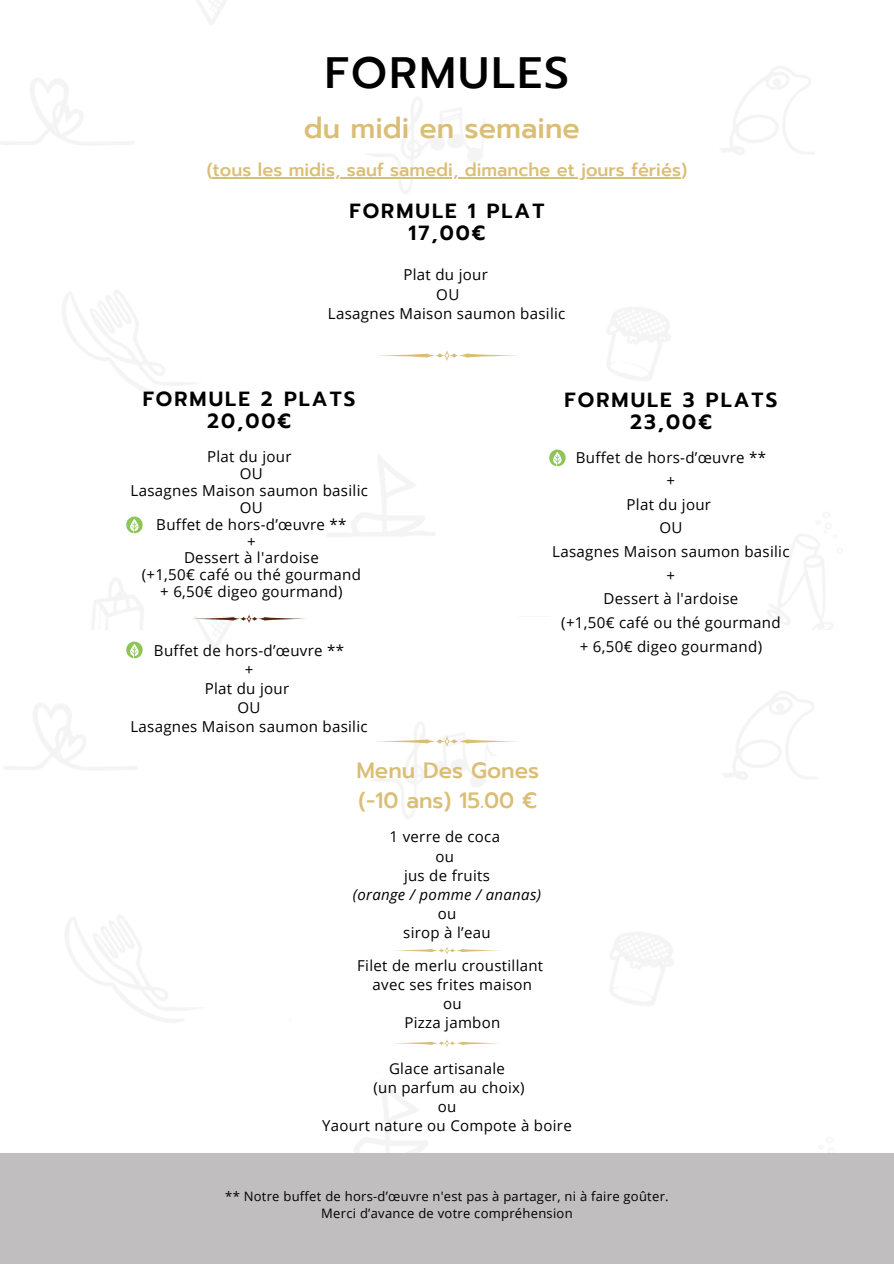
<style>
.page{position:relative;width:894px;height:1264px;background:#fff}
.page>*{position:absolute;margin:0;border:0;box-sizing:border-box;transform-origin:0 0}
.t1{font:500 43.8px "Prompt";letter-spacing:.05em;color:#000}
.t2{font:500 28.5px "Prompt";color:#dbbe75}
.t3{font:500 22.05px/30.2px "Prompt";color:#dbbe75}
.t4{font:600 20.4px/22px "Prompt";letter-spacing:.1em;color:#000;text-align:center}
.t5{font:500 18px "Prompt";color:#dbbe75}
.t6{font:15.15px/19.2px "Open Sans";letter-spacing:.02em;color:#000;text-align:center}
.t7{font:15px/19.2px "Open Sans";letter-spacing:.02em;color:#000;text-align:center}
.t8{font:13.05px "Open Sans";letter-spacing:.02em;color:#000}
.s1{font-style:italic}
</style>
<div class="page">
<svg style="left:392px;top:946px;width:110px;height:8px"></svg>
<svg style="left:392px;top:1039px;width:110px;height:7px"></svg>
<div style="left:0;top:1152px;width:893px;height:111px;background:#c0bebf"></div>
<svg style="left:192px;top:614px;width:114px;height:9px"></svg>
<hr style="left:213px;top:177px;width:467px;height:1px;background:#dbbe75">
<svg style="left:375px;top:350px;width:144px;height:11px"></svg>
<svg style="left:375px;top:736px;width:144px;height:11px"></svg>
<img style="left:549px;top:449px;width:16px;height:17px">
<img style="left:127px;top:641px;width:16px;height:17px">
<img style="left:127px;top:516px;width:16px;height:17px">
<h6 class="t1" style="left:325px;top:40px;width:245px">FORMULES</h6>
<h6 class="t2" style="left:304px;top:107px;width:277px">du midi en semaine</h6>
<p class="t5" style="left:207px;top:156px;width:481px">(tous les midis, sauf samedi, dimanche et jours fériés)</p>
<p class="t4" style="left:349px;top:201px;width:196px">FORMULE 1 PLAT<br>17,00€</p>
<h6 class="t6" style="left:328px;top:265px;width:239px">Plat du jour<br>OU<br>Lasagnes Maison saumon basilic</h6>
<h6 class="t4" style="left:143px;top:388px;width:214px">FORMULE 2 PLATS<br>20,00€</h6>
<h3 class="t7" style="left:131px;top:448px;width:239px;line-height:17px">Plat du jour<br>OU<br>Lasagnes Maison saumon basilic<br>OU<br>Buffet de hors-d’œuvre **<br>+<br>Dessert à l'ardoise<br>(+1,50€ café ou thé gourmand<br>+ 6,50€ digeo gourmand)</h3>
<h3 class="t7" style="left:130px;top:640px;width:239px">Buffet de hors-d’œuvre **<br>+<br>Plat du jour<br>OU<br>Lasagnes Maison saumon basilic</h3>
<p class="t4" style="left:564px;top:389px;width:214px">FORMULE 3 PLATS<br>23,00€</p>
<p class="t7" style="left:552px;top:445px;width:239px;line-height:23.7px">Buffet de hors-d’œuvre **<br>+<br>Plat du jour<br>OU<br>Lasagnes Maison saumon basilic +<br>Dessert à l'ardoise<br>(+1,50€ café ou thé gourmand<br>+ 6,50€ digeo gourmand)</p>
<p class="t3" style="left:356px;top:755px;width:184px">Menu Des Gones (-10 ans) 15.00 €</p>
<p class="t7" style="left:353px;top:827px;width:190px">1 verre de coca<br>ou<br>jus de fruits<br><span class="s1">(orange / pomme / ananas) </span>ou<br>sirop à l’eau</p>
<h1 class="t7" style="left:357px;top:955px;width:187px">Filet de merlu croustillant avec ses frites maison<br>ou<br>Pizza jambon</h1>
<h2 class="t7" style="left:322px;top:1058px;width:251px">Glace artisanale<br>(un parfum au choix)<br>ou<br>Yaourt nature ou Compote à boire</h2>
<h5 class="t8" style="left:225px;top:1187px;width:445px">** Notre buffet de hors-d’œuvre n'est pas à partager, ni à faire goûter.</h5>
<h3 class="t8" style="left:321px;top:1203px;width:253px">Merci d’avance de votre compréhension</h3>
</div>
